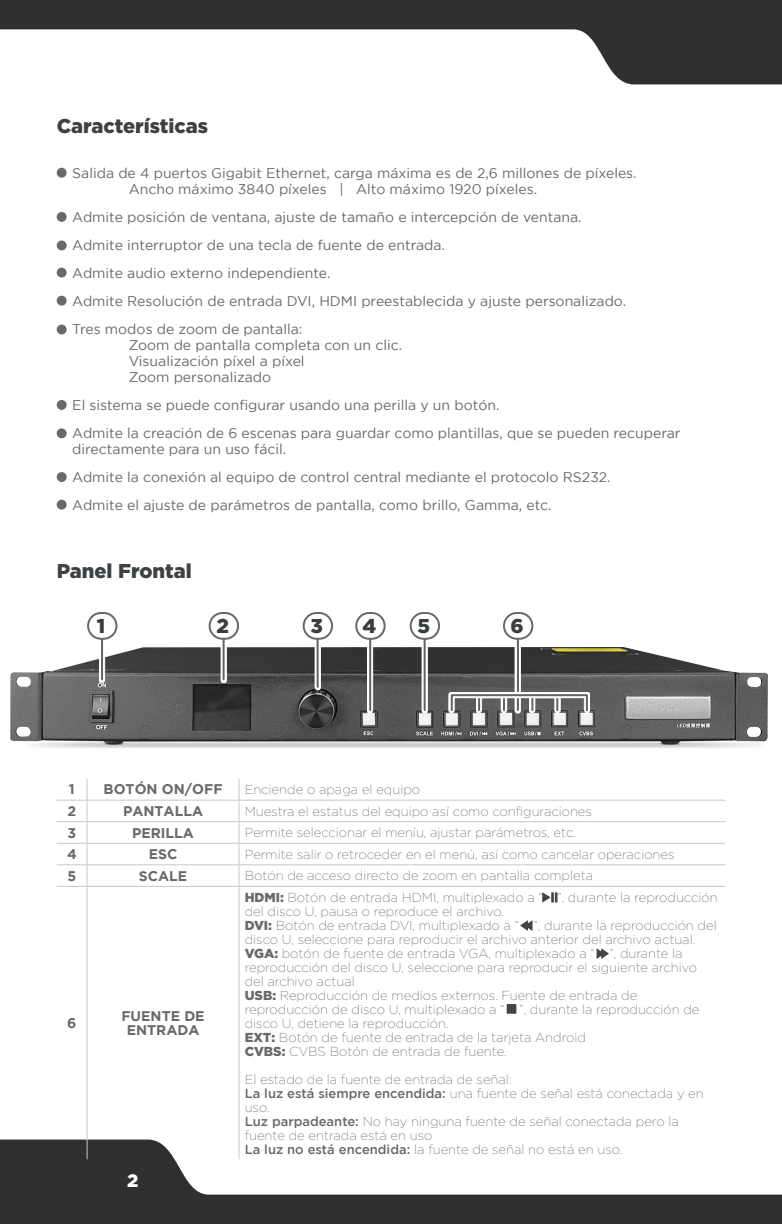
<style>
.page{position:relative;width:782px;height:1224px;background:#fff}
.page>*{position:absolute;margin:0;border:0;box-sizing:border-box;transform-origin:0 0}
.t1{font:900 20px "Gotham";color:#3e4143}
.t2{font:900 20px "Gotham";color:#383d40}
.t3{font:900 18px "Gotham";color:#fff}
.t4{font:14px/16px "Gotham";color:#69696c}
.t5{font:700 14px/14px "Gotham";color:#69696c;text-align:center}
.t6{font:200 13px/14px "Gotham";color:#69696c}
.s1{font-weight:900}
.s2{font-weight:500}
</style>
<div class="page">
<svg style="left:0;top:1140px;width:782px;height:84px"></svg>
<svg style="left:0;top:0;width:782px;height:84px"></svg>
<img style="left:10px;top:648px;width:758px;height:100px">
<hr style="left:57px;top:800px;width:30px;height:1px;background:#c4c9cc">
<hr style="left:87px;top:800px;width:152px;height:1px;background:#c4c9cc">
<hr style="left:239px;top:800px;width:486px;height:1px;background:#c4c9cc">
<hr style="left:57px;top:821px;width:30px;height:1px;background:#c4c9cc">
<hr style="left:87px;top:821px;width:152px;height:1px;background:#c4c9cc">
<hr style="left:239px;top:821px;width:486px;height:1px;background:#c4c9cc">
<svg style="left:87px;top:779px;width:1px;height:107px"></svg>
<svg style="left:239px;top:779px;width:1px;height:107px"></svg>
<hr style="left:87px;top:887px;width:1px;height:272px;background:#c4c9cc">
<hr style="left:239px;top:887px;width:1px;height:272px;background:#c4c9cc">
<hr style="left:57px;top:843px;width:30px;height:1px;background:#c4c9cc">
<hr style="left:87px;top:843px;width:152px;height:1px;background:#c4c9cc">
<hr style="left:239px;top:843px;width:486px;height:1px;background:#c4c9cc">
<hr style="left:57px;top:864px;width:30px;height:1px;background:#c4c9cc">
<hr style="left:87px;top:864px;width:152px;height:1px;background:#c4c9cc">
<hr style="left:239px;top:864px;width:486px;height:1px;background:#c4c9cc">
<hr style="left:57px;top:886px;width:30px;height:1px;background:#c4c9cc">
<hr style="left:87px;top:886px;width:152px;height:1px;background:#c4c9cc">
<hr style="left:239px;top:886px;width:486px;height:1px;background:#c4c9cc">
<div style="left:99px;top:636px;width:6px;height:47px;background:#fff"></div>
<hr style="left:101px;top:639px;width:2px;height:40px;background:#636366">
<svg style="left:220px;top:640px;width:7px;height:43px"></svg>
<hr style="left:223px;top:639px;width:2px;height:40px;background:#636366">
<svg style="left:314px;top:640px;width:7px;height:50px"></svg>
<hr style="left:317px;top:639px;width:2px;height:48px;background:#636366">
<svg style="left:367px;top:640px;width:6px;height:74px"></svg>
<hr style="left:369px;top:639px;width:2px;height:71px;background:#636366">
<svg style="left:421px;top:640px;width:7px;height:74px"></svg>
<hr style="left:424px;top:639px;width:2px;height:71px;background:#636366">
<div style="left:515px;top:636px;width:6px;height:78px;background:#fff"></div>
<hr style="left:517px;top:639px;width:2px;height:71px;background:#636366">
<div style="left:87px;top:612px;width:30px;height:28px;border:2px solid #69696c;border-radius:13px"></div>
<div style="left:209px;top:612px;width:30px;height:28px;border:2px solid #69696c;border-radius:13px"></div>
<div style="left:303px;top:612px;width:30px;height:28px;border:2px solid #69696c;border-radius:13px"></div>
<div style="left:355px;top:612px;width:31px;height:28px;border:2px solid #69696c;border-radius:13px"></div>
<div style="left:410px;top:612px;width:30px;height:28px;border:2px solid #69696c;border-radius:13px"></div>
<div style="left:503px;top:612px;width:30px;height:28px;border:2px solid #69696c;border-radius:13px"></div>
<div style="left:57px;top:168px;width:10px;height:10px;background:#69696c;border-radius:50%"></div>
<div style="left:57px;top:241px;width:10px;height:9px;background:#69696c;border-radius:50%"></div>
<div style="left:57px;top:296px;width:10px;height:10px;background:#69696c;border-radius:50%"></div>
<div style="left:57px;top:400px;width:10px;height:10px;background:#69696c;border-radius:50%"></div>
<div style="left:57px;top:472px;width:10px;height:10px;background:#69696c;border-radius:50%"></div>
<div style="left:57px;top:428px;width:10px;height:10px;background:#69696c;border-radius:50%"></div>
<div style="left:57px;top:500px;width:10px;height:10px;background:#69696c;border-radius:50%"></div>
<div style="left:57px;top:212px;width:10px;height:10px;background:#69696c;border-radius:50%"></div>
<div style="left:57px;top:268px;width:10px;height:10px;background:#69696c;border-radius:50%"></div>
<div style="left:57px;top:325px;width:10px;height:9px;background:#69696c;border-radius:50%"></div>
<svg style="left:448px;top:692px;width:142px;height:22px"></svg>
<div style="left:451px;top:694px;width:137px;height:17px;border:2px solid #636366"></div>
<svg style="left:542px;top:892px;width:15px;height:11px"></svg>
<svg style="left:520px;top:920px;width:12px;height:11px"></svg>
<svg style="left:596px;top:948px;width:13px;height:11px"></svg>
<svg style="left:507px;top:1004px;width:9px;height:10px"></svg>
<p class="t1" style="left:57px;top:115px;width:153px">Características</p>
<p class="t4" style="left:72px;top:165px;width:566px">Salida de 4 puertos Gigabit Ethernet, carga máxima es de 2,6 millones de píxeles.</p>
<p class="t4" style="left:129px;top:181px;width:410px">Ancho máximo 3840 píxeles | Alto máximo 1920 píxeles.</p>
<p class="t4" style="left:72px;top:209px;width:511px">Admite posición de ventana, ajuste de tamaño e intercepción de ventana.</p>
<p class="t4" style="left:72px;top:237px;width:374px">Admite interruptor de una tecla de fuente de entrada.</p>
<p class="t4" style="left:72px;top:265px;width:260px">Admite audio externo independiente.</p>
<p class="t4" style="left:72px;top:293px;width:555px">Admite Resolución de entrada DVI, HDMI preestablecida y ajuste personalizado.</p>
<p class="t4" style="left:72px;top:321px;width:232px">Tres modos de zoom de pantalla:</p>
<p class="t4" style="left:129px;top:337px;width:275px">Zoom de pantalla completa con un clic.</p>
<p class="t4" style="left:129px;top:353px;width:177px">Visualización píxel a píxel<br>Zoom personalizado</p>
<p class="t4" style="left:72px;top:397px;width:429px">El sistema se puede configurar usando una perilla y un botón.</p>
<p class="t4" style="left:72px;top:425px;width:610px">Admite la creación de 6 escenas para guardar como plantillas, que se pueden recuperar directamente para un uso fácil.</p>
<p class="t4" style="left:72px;top:469px;width:540px">Admite la conexión al equipo de control central mediante el protocolo RS232.</p>
<p class="t4" style="left:72px;top:497px;width:481px">Admite el ajuste de parámetros de pantalla, como brillo, Gamma, etc.</p>
<p class="t1" style="left:57px;top:559px;width:137px">Panel Frontal</p>
<p class="t2" style="left:97px;top:615px;width:10px">1</p>
<p class="t2" style="left:216px;top:615px;width:14px">2</p>
<p class="t2" style="left:310px;top:615px;width:14px">3</p>
<p class="t2" style="left:362px;top:615px;width:15px">4</p>
<p class="t2" style="left:417px;top:615px;width:14px">5</p>
<p class="t2" style="left:510px;top:615px;width:15px">6</p>
<p class="t5" style="left:69px;top:782px;width:7px">1</p>
<p class="t5" style="left:104px;top:782px;width:120px">BOTÓN ON/OFF</p>
<p class="t6" style="left:245px;top:782px;width:177px">Enciende o apaga el equipo</p>
<p class="t5" style="left:68px;top:804px;width:10px">2</p>
<p class="t5" style="left:123px;top:804px;width:81px">PANTALLA</p>
<p class="t6" style="left:245px;top:804px;width:349px">Muestra el estatus del equipo así como configuraciones</p>
<p class="t5" style="left:68px;top:825px;width:10px">3</p>
<p class="t5" style="left:132px;top:825px;width:63px">PERILLA</p>
<p class="t6" style="left:245px;top:826px;width:333px">Permite seleccionar el meníu, ajustar parámetros, etc.</p>
<p class="t5" style="left:67px;top:847px;width:11px">4</p>
<p class="t5" style="left:149px;top:847px;width:30px">ESC</p>
<p class="t6" style="left:245px;top:847px;width:431px">Permite salir o retroceder en el menú, así como cancelar operaciones</p>
<p class="t5" style="left:67px;top:868px;width:10px">5</p>
<p class="t5" style="left:139px;top:868px;width:50px">SCALE</p>
<p class="t6" style="left:245px;top:869px;width:350px">Botón de acceso directo de zoom en pantalla completa</p>
<p class="t5" style="left:67px;top:1016px;width:11px">6</p>
<p class="t5" style="left:121px;top:1009px;width:85px">FUENTE DE<br>ENTRADA</p>
<h2 class="t3" style="left:127px;top:1171px;width:13px">2</h2>
<p class="t6" style="left:245px;top:890px;width:474px"><span class="s1">HDMI:</span> Botón de entrada HDMI, multiplexado a “ ”, durante la reproducción del disco U, pausa o reproduce el archivo.<br><span class="s1">DVI:</span> Botón de entrada DVI, multiplexado a “ ”, durante la reproducción del disco U, seleccione para reproducir el archivo anterior del archivo actual.<br><span class="s1">VGA:</span> botón de fuente de entrada VGA, multiplexado a “ ”, durante la reproducción del disco U, seleccione para reproducir el siguiente archivo del archivo actual<br><span class="s1">USB:</span> Reproducción de medios externos. Fuente de entrada de reproducción de disco U, multiplexado a “ ”, durante la reproducción de disco U, detiene la reproducción.</p>
<p class="t6" style="left:245px;top:1030px;width:343px"><span class="s1">EXT:</span> Botón de fuente de entrada de la tarjeta Android<br><span class="s1">CVBS:</span> CVBS Botón de entrada de fuente.</p>
<p class="t6" style="left:245px;top:1072px;width:460px">El estado de la fuente de entrada de señal:<br><span class="s2">La luz está siempre encendida:</span> una fuente de señal está conectada y en uso.<br><span class="s2">Luz parpadeante:</span> No hay ninguna fuente de señal conectada pero la fuente de entrada está en uso<br><span class="s2">La luz no está encendida:</span> la fuente de señal no está en uso.</p>
</div>
